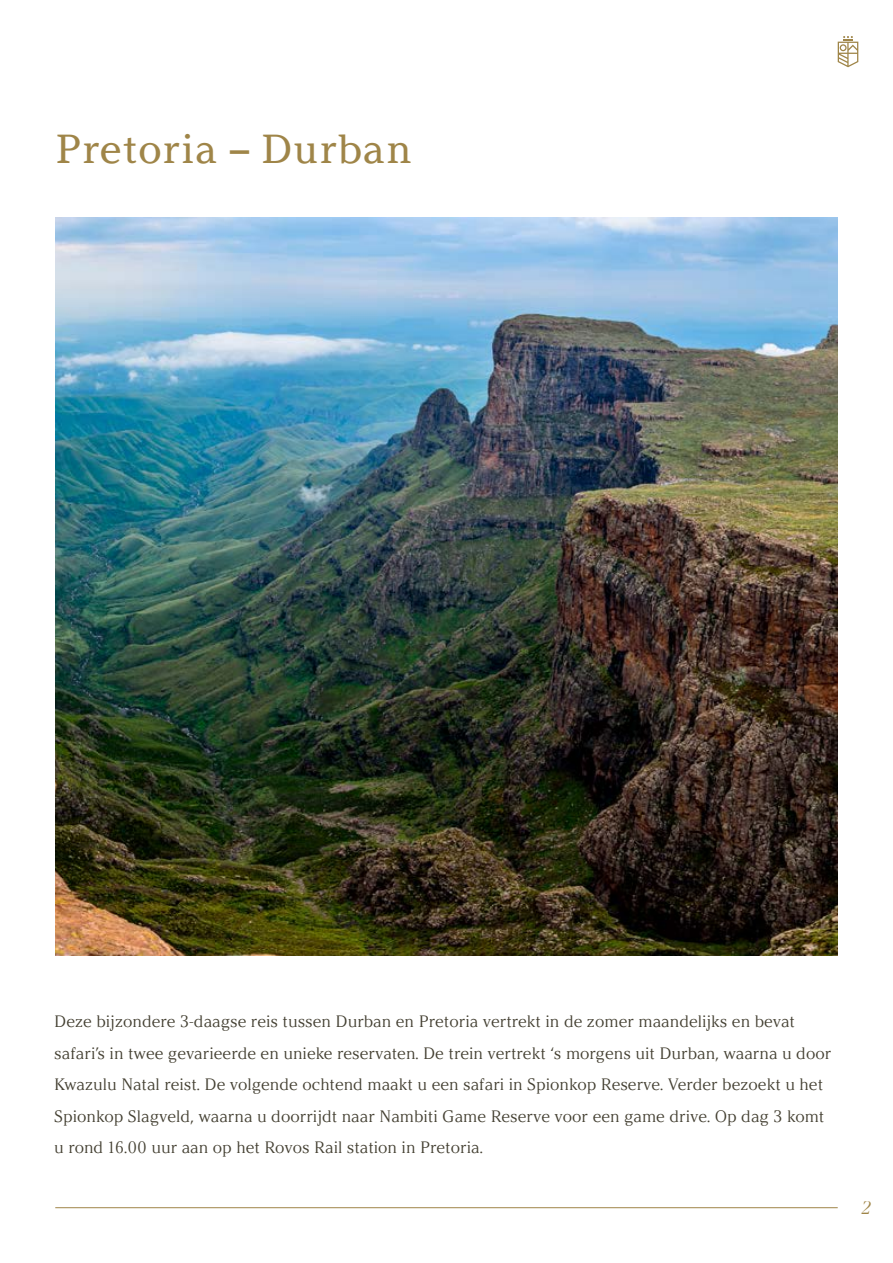
<style>
.page{position:relative;width:893px;height:1263px;background:#fff}
.page>*{position:absolute;margin:0;border:0;box-sizing:border-box;transform-origin:0 0}
.t1{font:40.5px "Argesta Text";color:#9f8548}
.t2{font:italic 18px "Argesta Hairline";color:#9f8548}
.t3{font:16.5px/31.5px "Argesta Display";color:#433f31}
</style>
<div class="page">
<hr style="left:55px;top:1207px;width:783px;height:1px;background:#9f8548">
<svg style="left:838px;top:36px;width:20px;height:31px"></svg>
<img style="left:55px;top:217px;width:783px;height:738px">
<h1 class="t1" style="left:55px;top:124px;width:359px">Pretoria – Durban</h1>
<p class="t3" style="left:54px;top:1006px;width:779px">Deze bijzondere 3-daagse reis tussen Durban en Pretoria vertrekt in de zomer maandelijks en bevat safari’s in twee gevarieerde en unieke reservaten. De trein vertrekt ‘s morgens uit Durban, waarna u door Kwazulu Natal reist. De volgende ochtend maakt u een safari in Spionkop Reserve. Verder bezoekt u het Spionkop Slagveld, waarna u doorrijdt naar Nambiti Game Reserve voor een game drive. Op dag 3 komt u rond 16.00 uur aan op het Rovos Rail station in Pretoria.</p>
<p class="t2" style="left:860px;top:1197px;width:12px">2</p>
</div>
